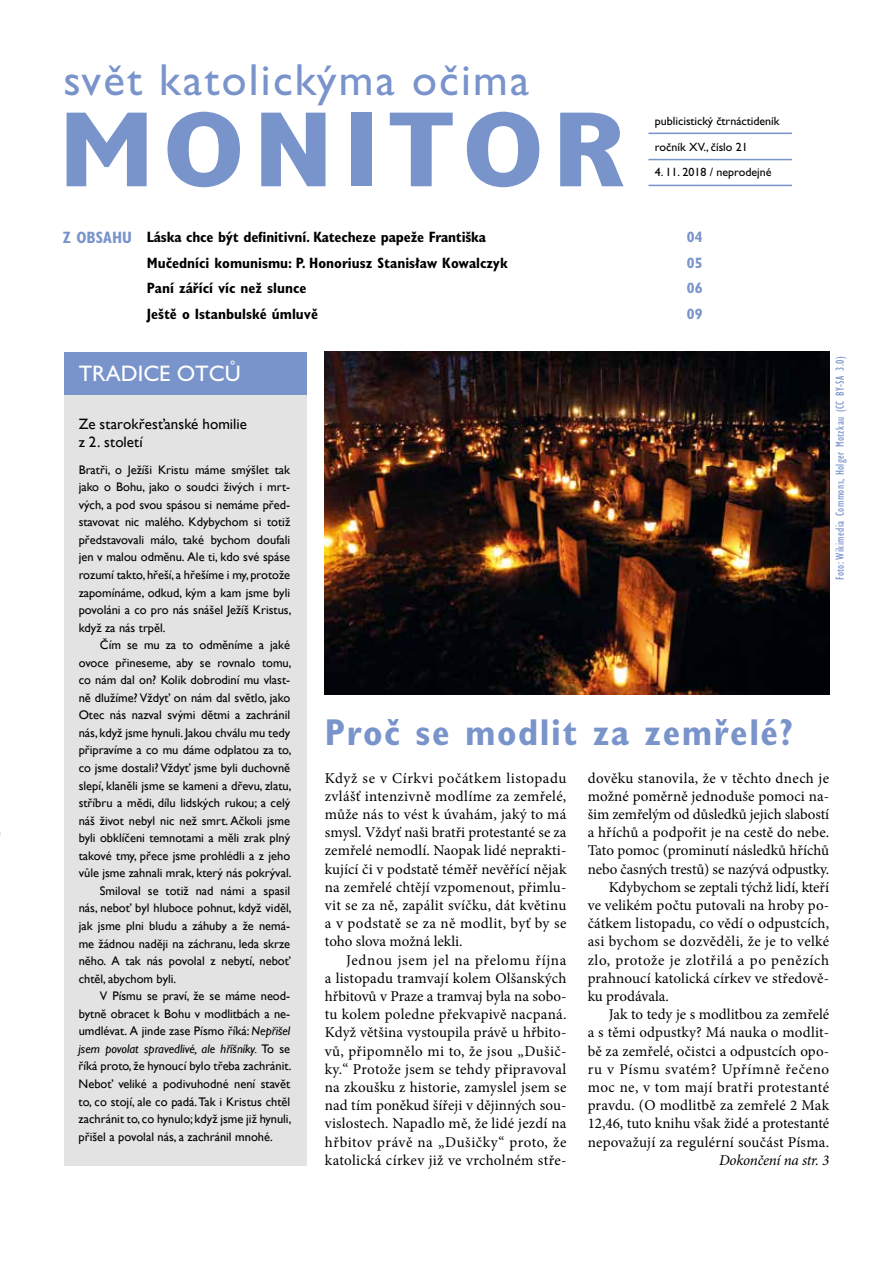
<style>
.page{position:relative;width:893px;height:1263px;background:#fff}
.page>*{position:absolute;margin:0;border:0;box-sizing:border-box;transform-origin:0 0}
.t1{font:700 condensed 107.7px "Gill Sans Std";letter-spacing:.05em;color:#7993cb;scale:1.25 1}
.t2{font:45px "Gill Sans Std";letter-spacing:.05em;color:#7993cb}
.t3{font:700 condensed 37.5px "Gill Sans Std";letter-spacing:.04em;color:#7993cb}
.t4{font:22.5px "Gill Sans Std";color:#fff}
.t5{font:15px/18.1px "Minion Pro";letter-spacing:.01em;color:#000;text-align:justify}
.t6{font:700 condensed 15px "Gill Sans Std";color:#000}
.t7{font:15px "Minion Pro";letter-spacing:-.01em;color:#000}
.t8{font:15px/18px "Gill Sans";color:#000}
.t9{font:15px "Minion Pro";letter-spacing:.04em;color:#000}
.t10{font:15px "Minion Pro";letter-spacing:.035em;color:#000}
.t11{font:italic 15px "Minion Pro";letter-spacing:-.015em;color:#000}
.t12{font:700 condensed 15px "Gill Sans Std";color:#7993cb}
.t13{font:12.45px/17.5px "Gill Sans";color:#000;text-align:justify}
.t14{font:italic 12.45px "Gill Sans";color:#000}
.t15{font:12px/25.5px "Gill Sans Std";color:#000}
.t16{font:condensed 12px "Gill Sans Std";letter-spacing:.03em;color:#7993cb}
.s1{font-size:16.5px;color:#7993cb}
.s2{font-style:italic}
.s3{font-style:normal}
</style>
<div class="page">
<div style="left:64px;top:352px;width:242px;height:813px;background:#e3e3e3"></div>
<div style="left:64px;top:352px;width:242px;height:42px;background:#7993cb"></div>
<hr style="left:648px;top:133px;width:144px;height:1px;background:#7993cb">
<hr style="left:648px;top:159px;width:144px;height:1px;background:#7993cb">
<hr style="left:648px;top:185px;width:144px;height:1px;background:#7993cb">
<img style="left:325px;top:352px;width:504px;height:342px">
<h2 class="t2" style="left:63px;top:54px;width:467px">svět katolickýma očima</h2>
<h1 class="t1" style="left:57px;top:86px;width:456px">MONITOR</h1>
<p class="t15" style="left:655px;top:108px;width:126px">publicistický čtrnáctideník ročník XV., číslo 21</p>
<p class="t15" style="left:655px;top:159px;width:118px">4. 11. 2018 / neprodejné</p>
<p class="t6" style="left:63px;top:228px;width:425px"><span class="s1">Z OBSAHU</span> Láska chce být definitivní. Katecheze papeže Františka</p>
<p class="t12" style="left:687px;top:228px;width:17px">04</p>
<p class="t6" style="left:147px;top:254px;width:363px">Mučedníci komunismu: P. Honoriusz Stanisław Kowalczyk</p>
<p class="t12" style="left:687px;top:254px;width:17px">05</p>
<p class="t6" style="left:147px;top:279px;width:161px">Paní zářící víc než slunce</p>
<p class="t12" style="left:687px;top:279px;width:17px">06</p>
<p class="t6" style="left:147px;top:305px;width:173px">Ještě o Istanbulské úmluvě</p>
<p class="t12" style="left:687px;top:305px;width:17px">09</p>
<h3 class="t4" style="left:79px;top:361px;width:164px">TRADICE OTCŮ</h3>
<p class="t8" style="left:79px;top:415px;width:170px">Ze starokřesťanské homilie z 2. století</p>
<p class="t13" style="left:79px;top:461px;width:214px">Bratři, o Ježíši Kristu máme smýšlet tak jako o Bohu, jako o soudci živých i mrt&shy;vých, a pod svou spásou si nemáme před&shy;stavovat nic malého. Kdybychom si totiž představovali málo, také bychom doufali jen v malou odměnu. Ale ti, kdo své spáse rozumí takto, hřeší, a hřešíme i my, protože zapomínáme, odkud, kým a kam jsme byli povoláni a co pro nás snášel Ježíš Kristus, když za nás trpěl.</p>
<p class="t13" style="left:100px;top:636px;width:192px">Čím se mu za to odměníme a jaké</p>
<p class="t13" style="left:79px;top:654px;width:214px">ovoce přineseme, aby se rovnalo tomu,</p>
<p class="t13" style="left:79px;top:671px;width:213px">co nám dal on? Kolik dobrodiní mu vlast-</p>
<p class="t13" style="left:79px;top:689px;width:213px">ně dlužíme? Vždyť on nám dal světlo, jako</p>
<p class="t13" style="left:79px;top:707px;width:213px">Otec nás nazval svými dětmi a zachránil</p>
<p class="t13" style="left:79px;top:724px;width:213px">nás, když jsme hynuli. Jakou chválu mu tedy</p>
<p class="t13" style="left:79px;top:742px;width:214px">připravíme a co mu dáme odplatou za to,</p>
<p class="t13" style="left:79px;top:759px;width:213px">co jsme dostali? Vždyť jsme byli duchovně</p>
<p class="t13" style="left:79px;top:777px;width:214px">slepí, klaněli jsme se kameni a dřevu, zlatu,</p>
<p class="t13" style="left:79px;top:794px;width:213px">stříbru a mědi, dílu lidských rukou; a celý</p>
<p class="t13" style="left:79px;top:812px;width:213px">náš život nebyl nic než smrt. Ačkoli jsme</p>
<p class="t13" style="left:79px;top:829px;width:213px">byli obklíčeni temnotami a měli zrak plný</p>
<p class="t13" style="left:79px;top:847px;width:213px">takové tmy, přece jsme prohlédli a z jeho</p>
<p class="t13" style="left:79px;top:865px;width:214px">vůle jsme zahnali mrak, který nás pokrýval.</p>
<p class="t13" style="left:100px;top:882px;width:192px">Smiloval se totiž nad námi a spasil</p>
<p class="t13" style="left:79px;top:900px;width:214px">nás, neboť byl hluboce pohnut, když viděl,</p>
<p class="t13" style="left:79px;top:917px;width:213px">jak jsme plni bludu a záhuby a že nemá-</p>
<p class="t13" style="left:79px;top:935px;width:213px">me žádnou naději na záchranu, leda skrze</p>
<p class="t13" style="left:79px;top:952px;width:213px">něho. A tak nás povolal z nebytí, neboť</p>
<p class="t13" style="left:79px;top:970px;width:99px">chtěl, abychom byli.</p>
<p class="t13" style="left:100px;top:987px;width:192px">V Písmu se praví, že se máme neod-</p>
<p class="t13" style="left:79px;top:1005px;width:213px">bytně obracet k Bohu v modlitbách a ne-</p>
<p class="t13" style="left:79px;top:1022px;width:213px">umdlévat. A jinde zase Písmo říká: <span class="s2">Nepřišel</span></p>
<p class="t14" style="left:79px;top:1041px;width:213px">jsem povolat spravedlivé, ale hříšníky. <span class="s3">To se</span></p>
<p class="t13" style="left:79px;top:1058px;width:214px">říká proto, že hynoucí bylo třeba zachránit.</p>
<p class="t13" style="left:79px;top:1075px;width:213px">Neboť veliké a podivuhodné není stavět</p>
<p class="t13" style="left:79px;top:1093px;width:213px">to, co stojí, ale co padá. Tak i Kristus chtěl</p>
<p class="t13" style="left:79px;top:1110px;width:214px">zachránit to, co hynulo; když jsme již hynuli,</p>
<p class="t13" style="left:79px;top:1128px;width:196px">přišel a povolal nás, a zachránil mnohé.</p>
<p class="t16" style="left:833px;top:580px;width:226px;rotate:-90deg">Foto: Wikimedia Commons, Holger Motzkau (CC BY-SA 3.0)</p>
<h3 class="t3" style="left:325px;top:710px;width:469px">Proč se modlit za zemřelé?</h3>
<p class="t5" style="left:325px;top:769px;width:243px">Když se v Církvi počátkem listopadu zvlášť intenzivně modlíme za zemřelé, může nás to vést k úvahám, jaký to má smysl. Vždyť naši bratři protestanté se za zemřelé nemodlí. Naopak lidé neprakti&shy;kující či v podstatě téměř nevěřící nějak na zemřelé chtějí vzpomenout, přimlu&shy;vit se za ně, zapálit svíčku, dát květinu a v podstatě se za ně modlit, byť by se toho slova možná lekli.</p>
<p class="t5" style="left:325px;top:951px;width:243px;text-indent:21px">Jednou jsem jel na přelomu října a listopadu tramvají kolem Olšanských hřbitovů v Praze a tramvaj byla na sobo&shy;tu kolem poledne překvapivě nacpaná.<br>Když většina vystoupila právě u hřbito&shy;vů, připomnělo mi to, že jsou „Dušič&shy;ky.“ Protože jsem se tehdy připravoval na zkoušku z historie, zamyslel jsem se nad tím poněkud šířeji v dějinných sou&shy;vislostech. Napadlo mě, že lidé jezdí na hřbitov právě na „Dušičky“ proto, že katolická církev již ve vrcholném stře-</p>
<p class="t5" style="left:588px;top:769px;width:243px">dověku stanovila, že v těchto dnech je</p>
<p class="t5" style="left:588px;top:787px;width:243px">možné poměrně jednoduše pomoci na-</p>
<p class="t5" style="left:588px;top:805px;width:243px">šim zemřelým od důsledků jejich slabostí</p>
<p class="t5" style="left:588px;top:823px;width:243px">a hříchů a podpořit je na cestě do nebe.</p>
<p class="t5" style="left:588px;top:841px;width:243px">Tato pomoc (prominutí následků hříchů</p>
<p class="t7" style="left:588px;top:859px;width:243px">nebo časných trestů) se nazývá odpustky.</p>
<p class="t7" style="left:609px;top:877px;width:222px">Kdybychom se zeptali týchž lidí, kteří</p>
<p class="t5" style="left:588px;top:896px;width:243px">ve velikém počtu putovali na hroby po-</p>
<p class="t5" style="left:588px;top:914px;width:243px">čátkem listopadu, co vědí o odpustcích,</p>
<p class="t5" style="left:588px;top:932px;width:243px">asi bychom se dozvěděli, že je to velké</p>
<p class="t9" style="left:588px;top:950px;width:243px">zlo, protože je zlotřilá a po penězích</p>
<p class="t5" style="left:588px;top:969px;width:243px">prahnoucí katolická církev ve středově-</p>
<p class="t5" style="left:588px;top:987px;width:83px">ku prodávala.</p>
<p class="t5" style="left:609px;top:1005px;width:222px">Jak to tedy je s modlitbou za zemřelé</p>
<p class="t5" style="left:588px;top:1023px;width:243px">a s těmi odpustky? Má nauka o modlit-</p>
<p class="t5" style="left:588px;top:1042px;width:243px">bě za zemřelé, očistci a odpustcích opo-</p>
<p class="t10" style="left:588px;top:1059px;width:243px">ru v Písmu svatém? Upřímně řečeno</p>
<p class="t5" style="left:588px;top:1078px;width:243px">moc ne, v tom mají bratři protestanté</p>
<p class="t5" style="left:588px;top:1096px;width:243px">pravdu. (O modlitbě za zemřelé 2 Mak</p>
<p class="t5" style="left:588px;top:1114px;width:243px">12,46, tuto knihu však židé a protestanté</p>
<p class="t5" style="left:588px;top:1133px;width:243px">nepovažují za regulérní součást Písma.</p>
<p class="t11" style="left:719px;top:1150px;width:112px">Dokončení na str. 3</p>
</div>
